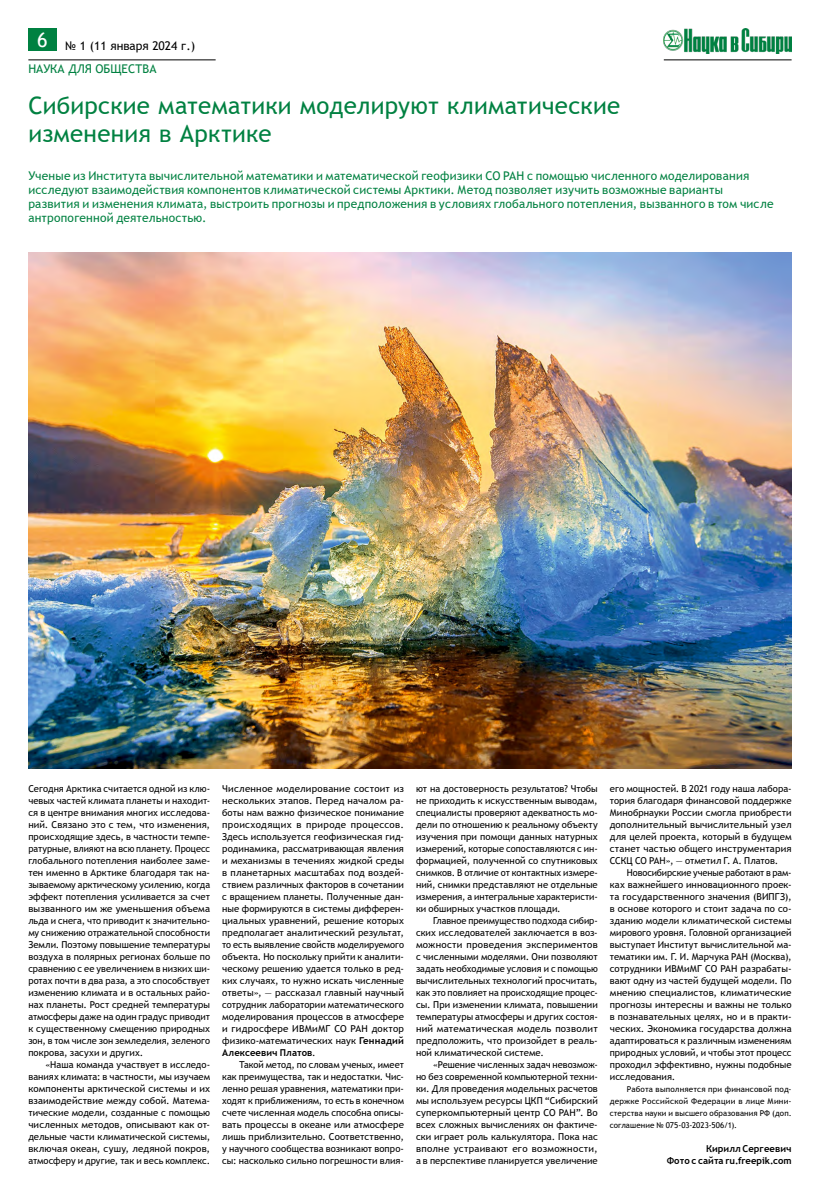
<style>
.page{position:relative;width:820px;height:1191px;background:#fff}
.page>*{position:absolute;margin:0;border:0;box-sizing:border-box;transform-origin:0 0}
.t1{font:24px/28px "Trebuchet MS";letter-spacing:.01em;color:#008141}
.t2{font:12px/14px "Trebuchet MS";letter-spacing:.015em;color:#008141}
.t3{font:12px/22.3px "Trebuchet MS";color:#000}
.t4{font:9.5px/12px "Trebuchet MS";letter-spacing:.005em;color:#000;text-align:justify}
.t5{font:700 9.5px/12px "Trebuchet MS";letter-spacing:.005em;color:#000;text-align:right}
.t6{font:8px/12px "Trebuchet MS";letter-spacing:.015em;color:#000;text-align:justify}
.s1{color:#008141}
.s2{font-weight:700}
</style>
<div class="page">
<div style="left:28px;top:28px;width:29px;height:23px;background:#008141"></div>
<hr style="left:28px;top:60px;width:187px;height:1px;background:#000">
<img style="left:663px;top:28px;width:128px;height:25px">
<hr style="left:663px;top:60px;width:128px;height:1px;background:#000">
<img style="left:28px;top:252px;width:763px;height:516px">
<p class="t3" style="left:28px;top:35px;width:168px;text-indent:9px"><sup>6</sup> № 1 (11 января 2024 г.)<br><span class="s1">НАУКА ДЛЯ ОБЩЕСТВА</span></p>
<h1 class="t1" style="left:28px;top:91px;width:593px">Сибирские математики моделируют климатические изменения в Арктике</h1>
<p class="t2" style="left:28px;top:169px;width:746px">Ученые из Института вычислительной математики и математической геофизики СО РАН с помощью численного моделирования исследуют взаимодействия компонентов климатической системы Арктики. Метод позволяет изучить возможные варианты развития и изменения климата, выстроить прогнозы и предположения в условиях глобального потепления, вызванного в том числе антропогенной деятельностью.</p>
<p class="t4" style="left:28px;top:783px;width:183px">Сегодня Арктика считается одной из клю&shy;чевых частей климата планеты и находит&shy;ся в центре внимания многих исследова&shy;ний. Связано это с тем, что изменения, происходящие здесь, в частности темпе&shy;ратурные, влияют на всю планету. Процесс глобального потепления наиболее заме&shy;тен именно в Арктике благодаря так на&shy;зываемому арктическому усилению, когда эффект потепления усиливается за счет вызванного им же уменьшения объема льда и снега, что приводит к значительно&shy;му снижению отражательной способности Земли. Поэтому повышение температуры воздуха в полярных регионах больше по сравнению с ее увеличением в низких ши&shy;ротах почти в два раза, а это способствует изменению климата и в остальных райо&shy;нах планеты. Рост средней температуры атмосферы даже на один градус приводит к существенному смещению природных зон, в том числе зон земледелия, зеленого покрова, засухи и других.</p>
<p class="t4" style="left:28px;top:1059px;width:183px;text-indent:17px">«Наша команда участвует в исследо&shy;ваниях климата: в частности, мы изучаем компоненты арктической системы и их взаимодействие между собой. Матема&shy;тические модели, созданные с помощью численных методов, описывают как от&shy;дельные части климатической системы, включая океан, сушу, ледяной покров, атмосферу и другие, так и весь комплекс.</p>
<p class="t4" style="left:222px;top:783px;width:183px">Численное моделирование состоит из нескольких этапов. Перед началом ра&shy;боты нам важно физическое понимание происходящих в природе процессов.<br>Здесь используется геофизическая гид&shy;родинамика, рассматривающая явления и механизмы в течениях жидкой среды в планетарных масштабах под воздей&shy;ствием различных факторов в сочетании с вращением планеты. Полученные дан&shy;ные формируются в системы дифферен&shy;циальных уравнений, решение которых предполагает аналитический результат, то есть выявление свойств моделируемого объекта. Но поскольку прийти к аналити&shy;ческому решению удается только в ред&shy;ких случаях, то нужно искать численные ответы», — рассказал главный научный сотрудник лаборатории математического моделирования процессов в атмосфере и гидросфере ИВМиМГ СО РАН доктор физико-математических наук <span class="s2">Геннадий Алексеевич Платов</span>.</p>
<p class="t4" style="left:222px;top:1059px;width:183px;text-indent:17px">Такой метод, по словам ученых, имеет как преимущества, так и недостатки. Чис&shy;ленно решая уравнения, математики при&shy;ходят к приближениям, то есть в конечном счете численная модель способна описы&shy;вать процессы в океане или атмосфере лишь приблизительно. Соответственно, у научного сообщества возникают вопро&shy;сы: насколько сильно погрешности влия-</p>
<p class="t4" style="left:416px;top:783px;width:183px">ют на достоверность результатов? Чтобы не приходить к искусственным выводам, специалисты проверяют адекватность мо&shy;дели по отношению к реальному объекту изучения при помощи данных натурных измерений, которые сопоставляются с ин&shy;формацией, полученной со спутниковых снимков. В отличие от контактных измере&shy;ний, снимки представляют не отдельные измерения, а интегральные характеристи&shy;ки обширных участков площади.</p>
<p class="t4" style="left:416px;top:915px;width:183px;text-indent:17px">Главное преимущество подхода сибир&shy;ских исследователей заключается в воз&shy;можности проведения экспериментов с численными моделями. Они позволяют задать необходимые условия и с помощью вычислительных технологий просчитать, как это повлияет на происходящие процес&shy;сы. При изменении климата, повышении температуры атмосферы и других состоя&shy;ний математическая модель позволит предположить, что произойдет в реаль&shy;ной климатической системе.</p>
<p class="t4" style="left:416px;top:1059px;width:183px;text-indent:17px">«Решение численных задач невозмож&shy;но без современной компьютерной техни&shy;ки. Для проведения модельных расчетов мы используем ресурсы ЦКП “Сибирский суперкомпьютерный центр СО РАН”. Во всех сложных вычислениях он фактиче&shy;ски играет роль калькулятора. Пока нас вполне устраивают его возможности, а в перспективе планируется увеличение</p>
<p class="t4" style="left:609px;top:783px;width:183px">его мощностей. В 2021 году наша лабора&shy;тория благодаря финансовой поддержке Минобрнауки России смогла приобрести дополнительный вычислительный узел для целей проекта, который в будущем станет частью общего инструментария ССКЦ СО РАН», — отметил Г. А. Платов.</p>
<p class="t4" style="left:609px;top:867px;width:183px;text-indent:17px">Новосибирские ученые работают в рам&shy;ках важнейшего инновационного проек&shy;та государственного значения (ВИПГЗ), в основе которого и стоит задача по со&shy;зданию модели климатической системы мирового уровня. Головной организацией выступает Институт вычислительной ма&shy;тематики им. Г. И. Марчука РАН (Москва), сотрудники ИВМиМГ СО РАН разрабаты&shy;вают одну из частей будущей модели. По мнению специалистов, климатические прогнозы интересны и важны не только в познавательных целях, но и в практи&shy;ческих. Экономика государства должна адаптироваться к различным изменениям природных условий, и чтобы этот процесс проходил эффективно, нужны подобные исследования.</p>
<p class="t6" style="left:609px;top:1083px;width:183px;text-indent:17px">Работа выполняется при финансовой под&shy;держке Российской Федерации в лице Мини&shy;стерства науки и высшего образования РФ (доп. соглашение № 075-03-2023-506/1).</p>
<p class="t5" style="left:666px;top:1143px;width:126px">Кирилл Сергеевич<br>Фото с сайта ru.freepik.com</p>
</div>
